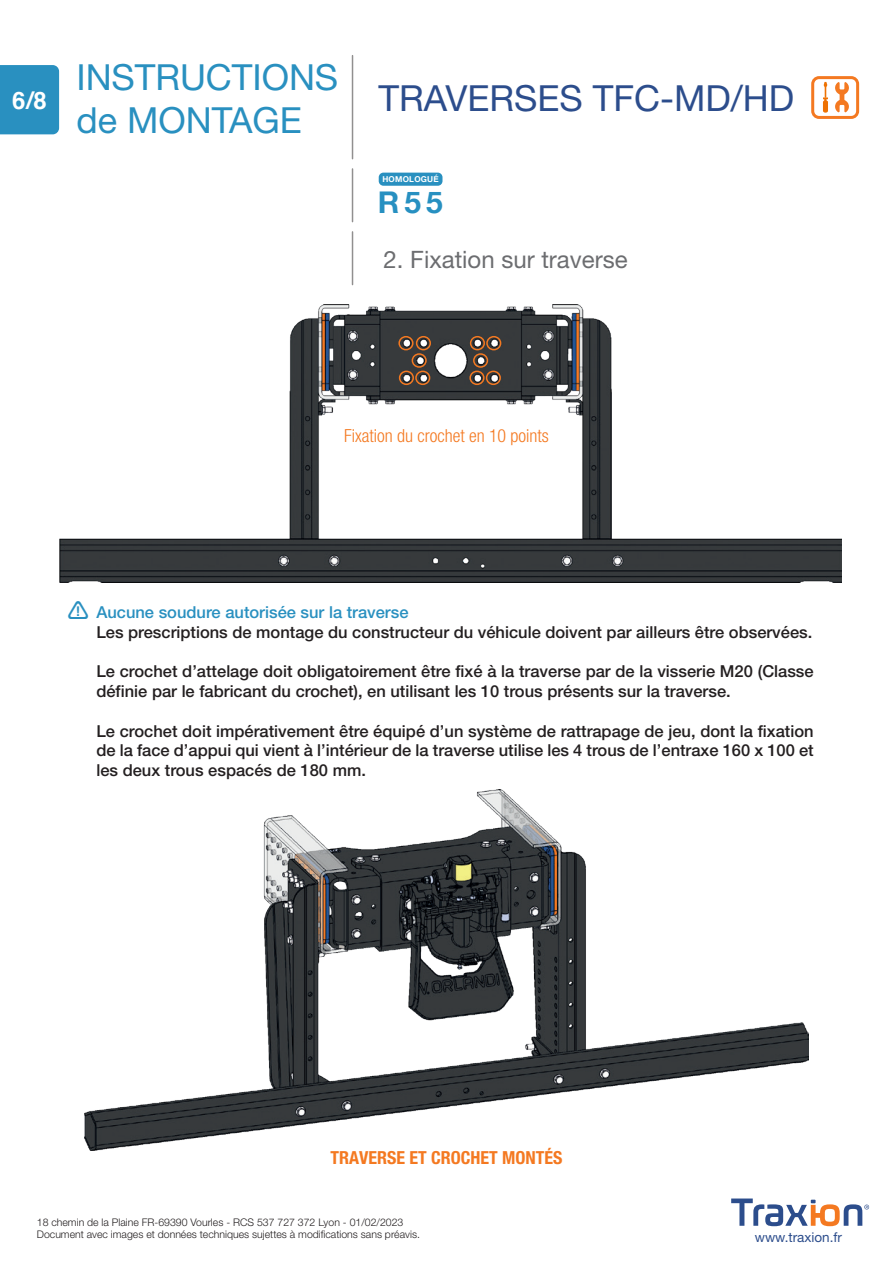
<style>
.page{position:relative;width:893px;height:1263px;background:#fff}
.page>*{position:absolute;margin:0;border:0;box-sizing:border-box;transform-origin:0 0}
.t1{font:36px "Helvetica Neue";color:#2990c0}
.t2{font:36px "Helvetica Neue";color:#2c4d8c}
.t3{font:700 29.85px "Helvetica Neue";color:#2790c1}
.t4{font:24px "Helvetica Neue";color:#6c6d70}
.t5{font:700 24px "Helvetica";color:#fff}
.t6{font:300 condensed 18px "Helvetica Neue";color:#f47921}
.t7{font:700 condensed 18px "Helvetica Neue";color:#f47921}
.t8{font:500 16.5px/19.8px "Helvetica Neue";color:#231f20}
.t9{font:500 16.5px "Helvetica Neue";color:#2990c0}
.t10{font:13.5px "Helvetica Neue";color:#2c4d8c}
.t11{font:300 10.5px/12.6px "Helvetica Neue";color:#231f20}
.t12{font:700 8.1px "Helvetica Neue";letter-spacing:.03em;color:#fff}
</style>
<div class="page">
<svg style="left:731px;top:1198px;width:138px;height:28px"></svg>
<img style="left:84px;top:789px;width:725px;height:362px">
<div style="left:0;top:65px;width:59px;height:69px;background:#2990c0"></div>
<hr style="left:352px;top:56px;width:1px;height:103px;background:#231f20">
<hr style="left:352px;top:169px;width:1px;height:53px;background:#231f20">
<hr style="left:352px;top:232px;width:1px;height:53px;background:#231f20">
<div style="left:379px;top:173px;width:63px;height:13px;background:#2990c0;border-radius:5px"></div>
<img style="left:59px;top:304px;width:782px;height:278px">
<div style="left:470px;top:336px;width:15px;height:14px;border:2px solid #f47921;border-radius:50%"></div>
<div style="left:486px;top:336px;width:15px;height:14px;border:2px solid #f47921;border-radius:50%"></div>
<div style="left:469px;top:371px;width:16px;height:14px;border:2px solid #f47921;border-radius:50%"></div>
<div style="left:486px;top:371px;width:15px;height:14px;border:2px solid #f47921;border-radius:50%"></div>
<div style="left:473px;top:353px;width:15px;height:15px;border:2px solid #f47921;border-radius:50%"></div>
<div style="left:416px;top:336px;width:15px;height:14px;border:2px solid #f47921;border-radius:50%"></div>
<div style="left:398px;top:336px;width:16px;height:14px;border:2px solid #f47921;border-radius:50%"></div>
<div style="left:415px;top:371px;width:15px;height:14px;border:2px solid #f47921;border-radius:50%"></div>
<div style="left:399px;top:371px;width:15px;height:14px;border:2px solid #f47921;border-radius:50%"></div>
<div style="left:412px;top:353px;width:15px;height:15px;border:2px solid #f47921;border-radius:50%"></div>
<svg style="left:835px;top:82px;width:14px;height:31px"></svg>
<svg style="left:823px;top:82px;width:5px;height:31px"></svg>
<div style="left:811px;top:76px;width:48px;height:43px;border:3px solid #f47921;border-radius:6px"></div>
<p class="t5" style="left:12px;top:81px;width:36px">6/8</p>
<p class="t1" style="left:76px;top:56px;width:263px">INSTRUCTIONS</p>
<p class="t1" style="left:76px;top:99px;width:227px">de MONTAGE</p>
<p class="t2" style="left:378px;top:76px;width:417px">TRAVERSES TFC-MD/HD</p>
<p class="t12" style="left:382px;top:175px;width:58px">HOMOLOGUÉ</p>
<p class="t3" style="left:378px;top:184px;width:67px">R55</p>
<p class="t4" style="left:384px;top:245px;width:246px">2. Fixation sur traverse</p>
<p class="t6" style="left:344px;top:425px;width:206px">Fixation du crochet en 10 points</p>
<p class="t9" style="left:96px;top:602px;width:314px">Aucune soudure autorisée sur la traverse</p>
<p class="t8" style="left:96px;top:622px;width:717px">Les prescriptions de montage du constructeur du véhicule doivent par ailleurs être observées.</p>
<p class="t8" style="left:96px;top:661px;width:719px">Le crochet d’attelage doit obligatoirement être fixé à la traverse par de la visserie M20 (Classe définie par le fabricant du crochet), en utilisant les 10 trous présents sur la traverse.</p>
<p class="t8" style="left:96px;top:721px;width:719px;text-align:justify">Le crochet doit impérativement être équipé d’un système de rattrapage de jeu, dont la fixation de la face d’appui qui vient à l’intérieur de la traverse utilise les 4 trous de l’entraxe 160 x 100 et les deux trous espacés de 180 mm.</p>
<p class="t7" style="left:331px;top:1147px;width:233px">TRAVERSE ET CROCHET MONTÉS</p>
<p class="t11" style="left:37px;top:1215px;width:385px">18 chemin de la Plaine FR-69390 Vourles - RCS 537 727 372 Lyon - 01/02/2023<br>Document avec images et données techniques sujettes à modifications sans préavis.</p>
<p class="t10" style="left:755px;top:1229px;width:89px">www.traxion.fr</p>
</div>
